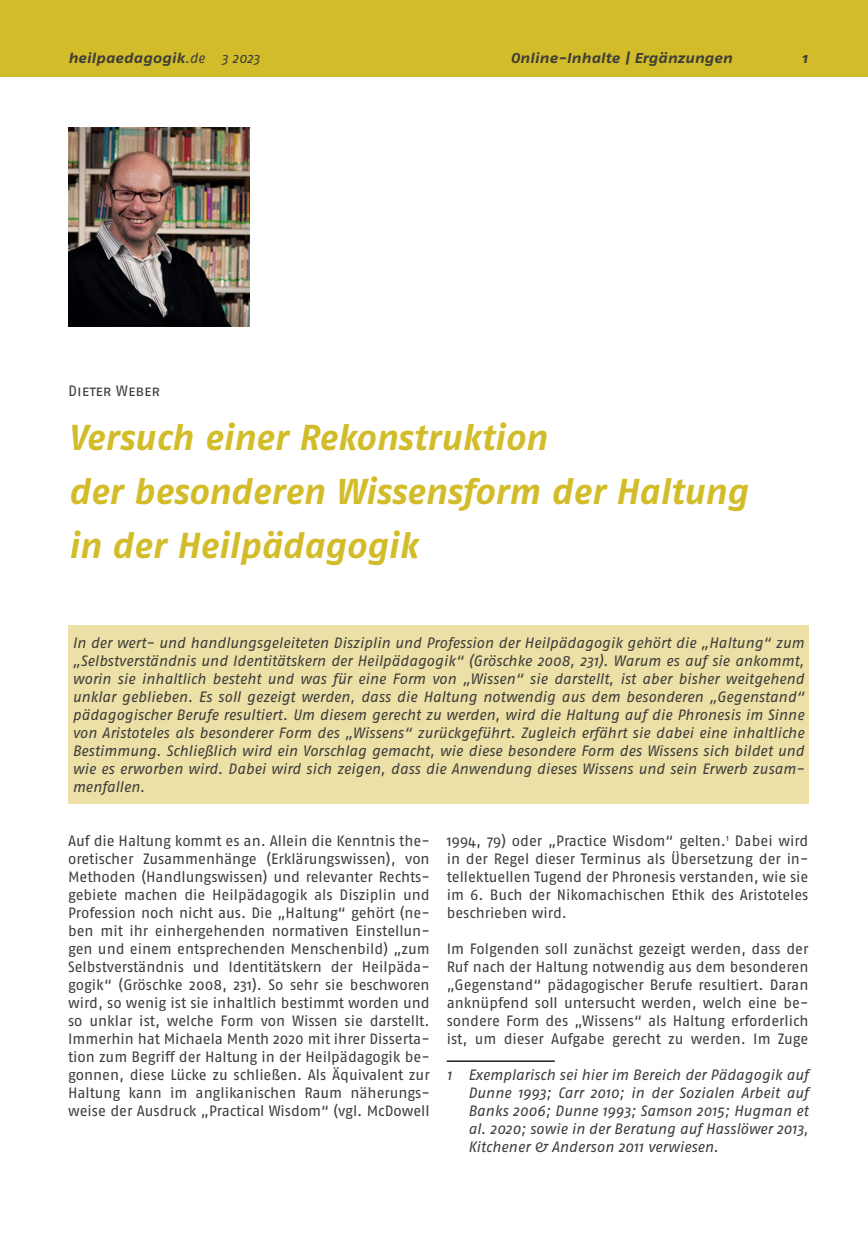
<style>
.page{position:relative;width:868px;height:1242px;background:#fff}
.page>*{position:absolute;margin:0;border:0;box-sizing:border-box;transform-origin:0 0}
.Head_gelb_groß{font:italic 700 36px/54px "Fago No";color:#d3bc29}
.Text{font:15px/18px "Fago No";letter-spacing:-.005em;color:#3e3d39;text-align:justify}
.Text-2{font:italic 15px/18px "Fago No";letter-spacing:-.005em;color:#3e3d39;text-align:justify}
.Fussnote{font:italic 15px/18px "Fago No";color:#3e3d39;text-align:justify}
.Autor{font:15px "Fago No Regular Caps";letter-spacing:-.01em;color:#3e3d39}
.t1{font:italic 700 14.25px "Fago Ex";color:#3e3d39}
.s1{font-family:"Fago No";font-weight:400}
</style>
<div class="page">
<div style="left:0;top:0;width:867px;height:77px;background:#d3bc29"></div>
<hr style="left:446px;top:1060px;width:108px;height:2px;background:#231f20">
<img style="left:68px;top:128px;width:182px;height:198px">
<div style="left:68px;top:625px;width:740px;height:179px;background:#ece0a7"></div>
<p class="t1" style="left:68px;top:49px;width:193px">heilpaedagogik<span class="s1">.de 3 2023</span></p>
<p class="t1" style="left:510px;top:49px;width:223px">Online-Inhalte | Ergänzungen</p>
<p class="t1" style="left:801px;top:49px;width:7px">1</p>
<p class="Autor" style="left:68px;top:382px;width:94px">Dieter Weber</p>
<p class="Head_gelb_groß" style="left:68px;top:410px;width:681px">Versuch einer Rekonstruktion<br>der besonderen Wissensform der Haltung in der Heilpädagogik</p>
<p class="Text-2" style="left:72px;top:634px;width:733px">In der wert- und handlungsgeleiteten Disziplin und Profession der Heilpädagogik gehört die „Haltung“ zum „Selbstverständnis und Identitätskern der Heilpädagogik“ (Gröschke 2008, 231). Warum es auf sie ankommt, worin sie inhaltlich besteht und was für eine Form von „Wissen“ sie darstellt, ist aber bisher weitgehend unklar geblieben. Es soll gezeigt werden, dass die Haltung notwendig aus dem besonderen „Gegenstand“ pädagogischer Berufe resultiert. Um diesem gerecht zu werden, wird die Haltung auf die Phronesis im Sinne von Aristoteles als besonderer Form des „Wissens“ zurückgeführt. Zugleich erfährt sie dabei eine inhaltliche Bestimmung. Schließlich wird ein Vorschlag gemacht, wie diese besondere Form des Wissens sich bildet und wie es erworben wird. Dabei wird sich zeigen, dass die Anwendung dieses Wissens und sein Erwerb zusam&shy;menfallen.</p>
<p class="Text" style="left:68px;top:832px;width:363px">Auf die Haltung kommt es an. Allein die Kenntnis the&shy;oretischer Zusammenhänge (Erklärungswissen), von Methoden (Handlungswissen) und relevanter Rechts&shy;gebiete machen die Heilpädagogik als Disziplin und Profession noch nicht aus. Die „Haltung“ gehört (ne&shy;ben mit ihr einhergehenden normativen Einstellun&shy;gen und einem entsprechenden Menschenbild) „zum Selbstverständnis und Identitätskern der Heilpäda&shy;gogik“ (Gröschke 2008, 231). So sehr sie beschworen wird, so wenig ist sie inhaltlich bestimmt worden und so unklar ist, welche Form von Wissen sie darstellt.<br>Immerhin hat Michaela Menth 2020 mit ihrer Disserta&shy;tion zum Begriff der Haltung in der Heilpädagogik be&shy;gonnen, diese Lücke zu schließen. Als Äquivalent zur Haltung kann im anglikanischen Raum näherungs&shy;weise der Ausdruck „Practical Wisdom“ (vgl. McDowell</p>
<p class="Text" style="left:446px;top:832px;width:363px">1994, 79) oder „Practice Wisdom“ gelten.<sup>1</sup> Dabei wird in der Regel dieser Terminus als Übersetzung der in&shy;tellektuellen Tugend der Phronesis verstanden, wie sie im 6. Buch der Nikomachischen Ethik des Aristoteles beschrieben wird.</p>
<p class="Text" style="left:446px;top:940px;width:363px">Im Folgenden soll zunächst gezeigt werden, dass der Ruf nach der Haltung notwendig aus dem besonderen „Gegenstand“ pädagogischer Berufe resultiert. Daran anknüpfend soll untersucht werden, welch eine be&shy;sondere Form des „Wissens“ als Haltung erforderlich ist, um dieser Aufgabe gerecht zu werden. Im Zuge</p>
<p class="Fussnote" style="left:468px;top:1066px;width:342px;text-indent:-21px">1 Exemplarisch sei hier im Bereich der Pädagogik auf Dunne 1993; Carr 2010; in der Sozialen Arbeit auf Banks 2006; Dunne 1993; Samson 2015; Hugman et al. 2020; sowie in der Beratung auf Hasslöwer 2013, Kitchener &amp; Anderson 2011 verwiesen.</p>
</div>
